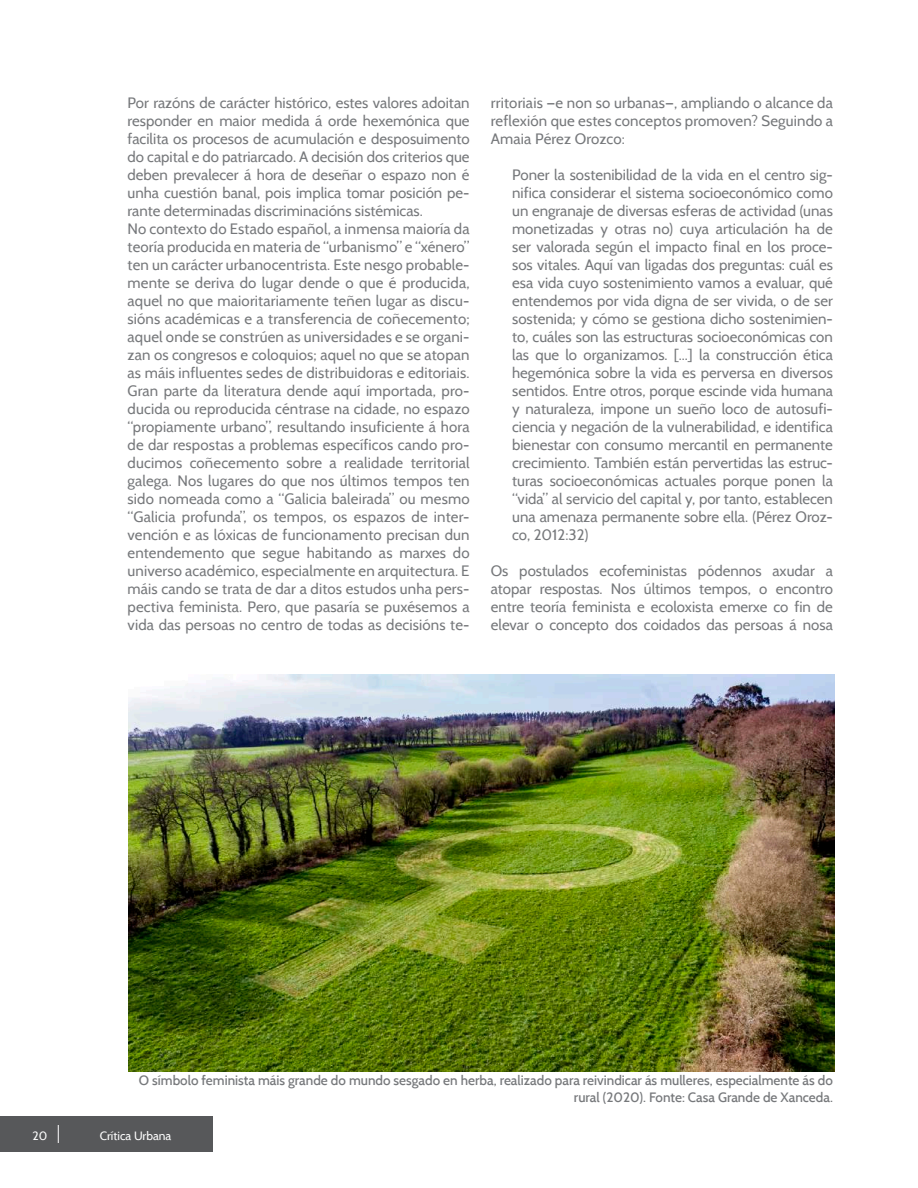
<style>
.page{position:relative;width:918px;height:1188px;background:#fff}
.page>*{position:absolute;margin:0;border:0;box-sizing:border-box;transform-origin:0 0}
.t1{font:15px/18px "Cabin";letter-spacing:.01em;color:#76787b;text-align:justify}
.t2{font:500 13.5px/16.5px "Cabin";color:#76787b;text-align:right}
.t3{font:12px "Cabin";color:#fff}
</style>
<div class="page">
<div style="left:0;top:1116px;width:213px;height:36px;background:#57585a"></div>
<svg style="left:58px;top:1125px;width:1px;height:18px"></svg>
<img style="left:129px;top:675px;width:705px;height:396px">
<p class="t1" style="left:128px;top:94px;width:344px;text-align:left">Por razóns de carácter histórico, estes valores adoitan responder en maior medida á orde hexemónica que facilita os procesos de acumulación e desposuimento do capital e do patriarcado. A decisión dos criterios que deben prevalecer á hora de deseñar o espazo non é unha cuestión banal, pois implica tomar posición pe&shy;rante determinadas discriminacións sistémicas.<br>No contexto do Estado español, a inmensa maioría da teoría producida en materia de “urbanismo” e “xénero” ten un carácter urbanocentrista. Este nesgo probable&shy;mente se deriva do lugar dende o que é producida, aquel no que maioritariamente teñen lugar as discu&shy;sións académicas e a transferencia de coñecemento; aquel onde se constrúen as universidades e se organi&shy;zan os congresos e coloquios; aquel no que se atopan as máis influentes sedes de distribuidoras e editoriais.<br>Gran parte da literatura dende aquí importada, pro&shy;ducida ou reproducida céntrase na cidade, no espazo “propiamente urbano”, resultando insuficiente á hora de dar respostas a problemas específicos cando pro&shy;ducimos coñecemento sobre a realidade territorial galega. Nos lugares do que nos últimos tempos ten sido nomeada como a “Galicia baleirada” ou mesmo “Galicia profunda”, os tempos, os espazos de inter&shy;vención e as lóxicas de funcionamento precisan dun entendemento que segue habitando as marxes do universo académico, especialmente en arquitectura. E máis cando se trata de dar a ditos estudos unha pers&shy;pectiva feminista. Pero, que pasaría se puxésemos a vida das persoas no centro de todas as decisións te-</p>
<p class="t1" style="left:491px;top:94px;width:344px">rritoriais —e non so urbanas—, ampliando o alcance da reflexión que estes conceptos promoven? Seguindo a Amaia Pérez Orozco:</p>
<p class="t1" style="left:512px;top:166px;width:322px">Poner la sostenibilidad de la vida en el centro sig&shy;nifica considerar el sistema socioeconómico como un engranaje de diversas esferas de actividad (unas monetizadas y otras no) cuya articulación ha de ser valorada según el impacto final en los proce&shy;sos vitales. Aquí van ligadas dos preguntas: cuál es esa vida cuyo sostenimiento vamos a evaluar, qué entendemos por vida digna de ser vivida, o de ser sostenida; y cómo se gestiona dicho sostenimien&shy;to, cuáles son las estructuras socioeconómicas con las que lo organizamos. [...] la construcción ética hegemónica sobre la vida es perversa en diversos sentidos. Entre otros, porque escinde vida humana y naturaleza, impone un sueño loco de autosufi&shy;ciencia y negación de la vulnerabilidad, e identifica bienestar con consumo mercantil en permanente crecimiento. También están pervertidas las estruc&shy;turas socioeconómicas actuales porque ponen la “vida” al servicio del capital y, por tanto, establecen una amenaza permanente sobre ella. (Pérez Oroz&shy;co, 2012:32)</p>
<p class="t1" style="left:491px;top:562px;width:344px">Os postulados ecofeministas pódennos axudar a atopar respostas. Nos últimos tempos, o encontro entre teoría feminista e ecoloxista emerxe co fin de elevar o concepto dos coidados das persoas á nosa</p>
<p class="t2" style="left:139px;top:1072px;width:696px">O símbolo feminista máis grande do mundo sesgado en herba, realizado para reivindicar ás mulleres, especialmente ás do rural (2020). Fonte: Casa Grande de Xanceda.</p>
<p class="t3" style="left:32px;top:1128px;width:16px">20</p>
<p class="t3" style="left:100px;top:1128px;width:73px">Crítica Urbana</p>
</div>
